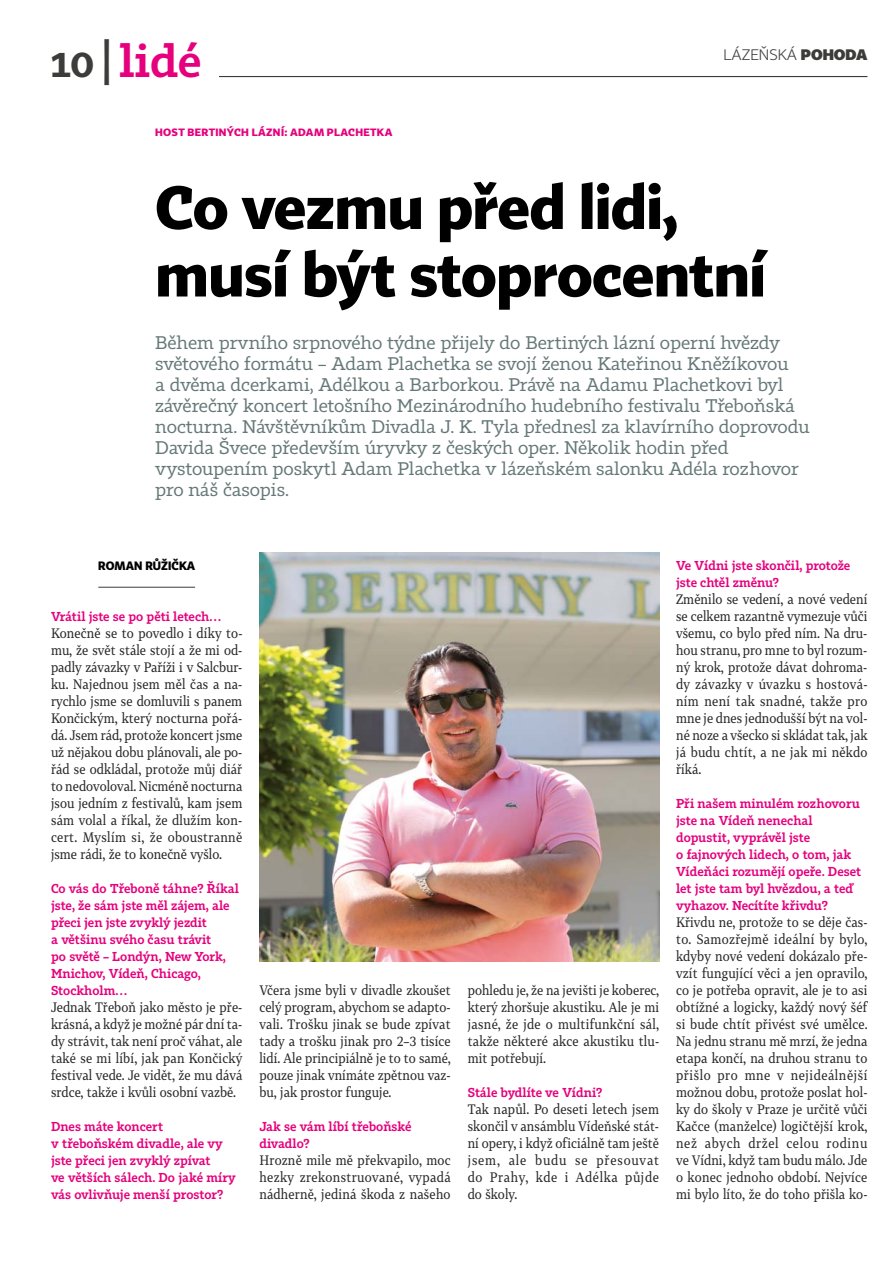
<style>
.page{position:relative;width:893px;height:1263px;background:#fff}
.page>*{position:absolute;margin:0;border:0;box-sizing:border-box;transform-origin:0 0}
.t1{font:700 60px/67.5px "Tabac Sans";color:#000}
.t2{font:300 45px "Tabac Slab";letter-spacing:-.01em;color:#e6007d}
.t3{font:18px/21px "Tabac Slab";letter-spacing:-.01em;color:#657877}
.t4{font:300 15px "Tabac Sans";color:#3c3c3b}
.t5{font:13.5px/17px "Tabac G3";letter-spacing:.005em;color:#282827;text-align:justify;scale:.9 1}
.t6{font:300 12.75px/17px "Tabac Slab";color:#e6007d;scale:.95 1}
.t7{font:700 12px "Tabac Sans";letter-spacing:.005em;color:#000;scale:.95 1}
.t8{font:700 10.5px "Tabac Sans";letter-spacing:.035em;color:#e6007d}
.s1{color:#3c3c3b}
.s2{font-weight:500}
</style>
<div class="page">
<hr style="left:219px;top:76px;width:648px;height:1px;background:#3c3c3b">
<hr style="left:98px;top:587px;width:97px;height:1px;background:#3c3c3b">
<img style="left:259px;top:553px;width:400px;height:408px">
<h2 class="t2" style="left:51px;top:33px;width:152px"><span class="s1">10|</span>lidé</h2>
<p class="t8" style="left:155px;top:126px;width:239px">HOST BERTINÝCH LÁZNÍ: ADAM PLACHETKA</p>
<p class="t4" style="left:724px;top:45px;width:145px">LÁZEŇSKÁ <span class="s2">POHODA</span></p>
<h1 class="t1" style="left:155px;top:174px;width:613px">CO VEZMU PŘED LIDI,<br>MUSÍ BÝT STOPROCENTNÍ</h1>
<p class="t3" style="left:155px;top:333px;width:656px">Během prvního srpnového týdne přijely do Bertiných lázní operní hvězdy světového formátu – Adam Plachetka se svojí ženou Kateřinou Kněžíkovou<br>a dvěma dcerkami, Adélkou a Barborkou. Právě na Adamu Plachetkovi byl závěrečný koncert letošního Mezinárodního hudebního festivalu Třeboňská nocturna. Návštěvníkům Divadla J. K. Tyla přednesl za klavírního doprovodu Davida Švece především úryvky z českých oper. Několik hodin před vystoupením poskytl Adam Plachetka v lázeňském salonku Adéla rozhovor pro náš časopis.</p>
<p class="t7" style="left:98px;top:558px;width:103px">ROMAN RŮŽIČKA</p>
<p class="t6" style="left:51px;top:608px;width:180px">Vrátil jste se po pěti letech…</p>
<p class="t5" style="left:51px;top:624px;width:214px">Konečně se to povedlo i díky to&shy;mu, že svět stále stojí a že mi od&shy;padly závazky v Paříži i v Salcbur&shy;ku. Najednou jsem měl čas a na&shy;rychlo jsme se domluvili s panem Končickým, který nocturna pořá&shy;dá. Jsem rád, protože koncert jsme už nějakou dobu plánovali, ale po&shy;řád se odkládal, protože můj diář to nedovoloval. Nicméně nocturna jsou jedním z festivalů, kam jsem sám volal a říkal, že dlužím kon&shy;cert. Myslím si, že oboustranně jsme rádi, že to konečně vyšlo.</p>
<p class="t6" style="left:51px;top:880px;width:199px">Co vás do Třeboně táhne? Říkal jste, že sám jste měl zájem, ale přeci jen jste zvyklý jezdit<br>a většinu svého času trávit<br>po světě – Londýn, New York,<br>Mnichov, Vídeň, Chicago,<br>Stockholm…</p>
<p class="t5" style="left:51px;top:998px;width:214px">Jednak Třeboň jako město je pře&shy;krásná, a když je možné pár dní ta&shy;dy strávit, tak není proč váhat, ale také se mi líbí, jak pan Končický festival vede. Je vidět, že mu dává srdce, takže i kvůli osobní vazbě.</p>
<p class="t6" style="left:51px;top:1118px;width:196px">Dnes máte koncert<br>v třeboňském divadle, ale vy jste přeci jen zvyklý zpívat<br>ve větších sálech. Do jaké míry vás ovlivňuje menší prostor?</p>
<p class="t5" style="left:259px;top:981px;width:214px">Včera jsme byli v divadle zkoušet celý program, abychom se adapto&shy;vali. Trošku jinak se bude zpívat tady a trošku jinak pro 2–3 tisíce lidí. Ale principiálně je to to samé, pouze jinak vnímáte zpětnou vaz&shy;bu, jak prostor funguje.</p>
<p class="t6" style="left:259px;top:1118px;width:162px">Jak se vám líbí třeboňské divadlo?</p>
<p class="t5" style="left:259px;top:1151px;width:214px">Hrozně mile mě překvapilo, moc hezky zrekonstruované, vypadá nádherně, jediná škoda z našeho</p>
<p class="t5" style="left:468px;top:981px;width:214px">pohledu je, že na jevišti je koberec, který zhoršuje akustiku. Ale je mi jasné, že jde o multifunkční sál, takže některé akce akustiku tlu&shy;mit potřebují.</p>
<p class="t6" style="left:468px;top:1084px;width:143px">Stále bydlíte ve Vídni?</p>
<p class="t5" style="left:468px;top:1100px;width:214px">Tak napůl. Po deseti letech jsem skončil v ansámblu Vídeňské stát&shy;ní opery, i když oficiálně tam ještě jsem, ale budu se přesouvat do Prahy, kde i Adélka půjde do školy.</p>
<p class="t6" style="left:676px;top:557px;width:185px">Ve Vídni jste skončil, protože jste chtěl změnu?</p>
<p class="t5" style="left:676px;top:590px;width:214px">Změnilo se vedení, a nové vedení se celkem razantně vymezuje vůči všemu, co bylo před ním. Na dru&shy;hou stranu, pro mne to byl rozum&shy;ný krok, protože dávat dohroma&shy;dy závazky v úvazku s hostová&shy;ním není tak snadné, takže pro mne je dnes jednodušší být na vol&shy;né noze a všecko si skládat tak, jak já budu chtít, a ne jak mi někdo říká.</p>
<p class="t6" style="left:676px;top:795px;width:196px">Při našem minulém rozhovoru jste na Vídeň nenechal dopustit, vyprávěl jste<br>o fajnových lidech, o tom, jak<br>Vídeňáci rozumějí opeře. Deset let jste tam byl hvězdou, a teď vyhazov. Necítíte křivdu?</p>
<p class="t5" style="left:676px;top:913px;width:214px">Křivdu ne, protože to se děje čas&shy;to. Samozřejmě ideální by bylo, kdyby nové vedení dokázalo pře&shy;vzít fungující věci a jen opravilo, co je potřeba opravit, ale je to asi obtížné a logicky, každý nový šéf si bude chtít přivést své umělce.<br>Na jednu stranu mě mrzí, že jedna etapa končí, na druhou stranu to přišlo pro mne v nejideálnější možnou dobu, protože poslat hol&shy;ky do školy v Praze je určitě vůči Kačce (manželce) logičtější krok, než abych držel celou rodinu ve Vídni, když tam budu málo. Jde o konec jednoho období. Nejvíce mi bylo líto, že do toho přišla ko-</p>
</div>
